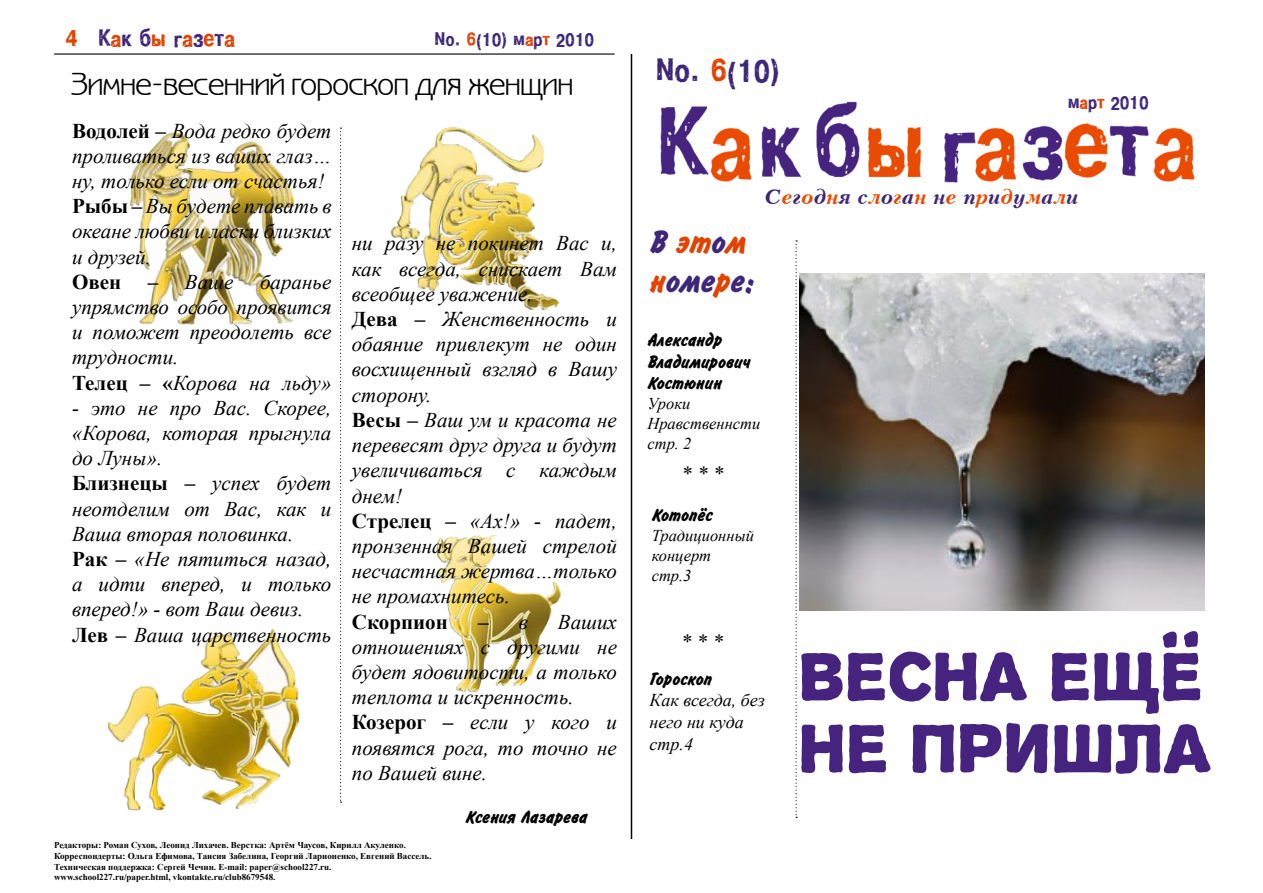
<style>
.page{position:relative;width:1263px;height:893px;background:#fff}
.page>*{position:absolute;margin:0;border:0;box-sizing:border-box;transform-origin:0 0}
.t1{font:60px/72px "Propaganda";color:#45237f}
.t2{font:36px "Crash CTT";color:#3e2779}
.t3{font:700 32.4px/38.8px "Inform CTT";color:#3e2779}
.t4{font:31.5px "Benguiat Gothic CTT";color:#000}
.t5{font:27px "Crash CTT";color:#e14300}
.t6{font:italic 21px/25.2px "Times New Roman";color:#000}
.t7{font:21px "Crash CTT";color:#3e2779}
.t8{font:700 21px "Times New Roman";color:#000}
.t9{font:italic 700 19.5px "Peterburg";color:#3e2779}
.t10{font:700 18px/21.6px "Inform CTT";color:#000}
.t11{font:italic 18px/21.6px "Times New Roman";color:#000}
.t12{font:italic 16.5px/19.8px "Times New Roman";color:#000}
.t13{font:700 9px/10.8px "Times New Roman";color:#000}
.s1{color:#3e2779}
.s2{color:#e14300}
.s3{font-weight:700;font-style:normal}
.s4{font-weight:400;font-style:italic}
.s5{color:#e94c00}
</style>
<div class="page">
<img style="left:129px;top:132px;width:166px;height:193px">
<img style="left:390px;top:126px;width:170px;height:185px">
<img style="left:107px;top:628px;width:193px;height:183px">
<img style="left:436px;top:534px;width:125px;height:159px">
<img style="left:660px;top:101px;width:535px;height:82px">
<hr style="left:631px;top:54px;width:1px;height:785px;background:#000">
<hr style="left:54px;top:53px;width:561px;height:2px;background:#000">
<svg style="left:795px;top:240px;width:2px;height:578px"></svg>
<svg style="left:340px;top:128px;width:2px;height:675px"></svg>
<img style="left:799px;top:273px;width:405px;height:338px">
<p class="t5" style="left:66px;top:26px;width:171px">4 <span class="s1">К</span>а<span class="s1">к б</span>ы <span class="s1">г</span>а<span class="s1">з</span>е<span class="s1">т</span>а</p>
<p class="t7" style="left:435px;top:30px;width:161px">No. <span class="s2">6</span>(10) м<span class="s2">а</span>р<span class="s2">т</span> 2010</p>
<h3 class="t4" style="left:71px;top:67px;width:503px">Зимне-весенний гороскоп для женщин</h3>
<p class="t6" style="left:72px;top:117px;width:261px"><span class="s3">Водолей –</span> Вода редко будет проливаться из ваших глаз… ну, только если от счастья!<br><span class="s3">Рыбы –</span> Вы будете плавать в океане любви и ласки близких и друзей.</p>
<p class="t8" style="left:72px;top:267px;width:51px">Овен</p>
<p class="t6" style="left:148px;top:269px;width:87px"><span class="s3">–</span> Ваше</p>
<p class="t6" style="left:72px;top:269px;width:261px;text-indent:188px">баранье упрямство особо проявится и поможет преодолеть все трудности.<br><span class="s3">Телец – «</span>Корова на льду»</p>
<p class="t6" style="left:72px;top:395px;width:261px">- это не про Вас. Скорее, «Корова, которая прыгнула до Луны».<br><span class="s3">Близнецы –</span> успех будет неотделим от Вас, как и<br>Ваша вторая половинка.<br><span class="s3">Рак –</span> «Не пятиться назад, а идти вперед, и только вперед!» - вот Ваш девиз.<br><span class="s3">Лев –</span> Ваша царственность</p>
<p class="t6" style="left:352px;top:230px;width:267px">ни разу не покинет Вас и, как всегда, снискает Вам всеобщее уважение.<br><span class="s3">Дева –</span> Женственность и обаяние привлекут не один восхищенный взгляд в Вашу сторону.<br><span class="s3">Весы –</span> Ваш ум и красота не перевесят друг друга и будут увеличиваться с каждым днем!<br><span class="s3">Стрелец –</span> «Ах!» - падет, пронзенная Вашей стрелой несчастная жертва…только не промахнитесь.</p>
<p class="t8" style="left:352px;top:607px;width:97px">Скорпион</p>
<p class="t8" style="left:478px;top:607px;width:51px">– <span class="s4">в</span></p>
<p class="t6" style="left:352px;top:608px;width:267px;text-indent:206px">Ваших отношениях с другими не будет ядовитости, а только теплота и искренность.<br><span class="s3">Козерог –</span> если у кого и появятся рога, то точно не по Вашей вине.</p>
<p class="t10" style="left:466px;top:807px;width:123px">Ксения Лазарева</p>
<p class="t13" style="left:54px;top:839px;width:379px">Редакторы: Роман Сухов, Леонид Лихачев. Верстка: Артём Чаусов, Кирилл Акуленко.<br>Корреспондерты: Ольга Ефимова, Таисия Забелина, Георгий Ларионенко, Евгений Вассель.<br>Техническая поддержка: Сергей Чечин. E-mail: paper@school227.ru. www.school227.ru/paper.html, vkontakte.ru/club8679548.</p>
<h2 class="t2" style="left:656px;top:53px;width:126px">No. <span class="s2">6</span>(10)</h2>
<p class="t7" style="left:1068px;top:92px;width:82px">м<span class="s2">а</span>р<span class="s2">т</span> 2010</p>
<h3 class="t3" style="left:650px;top:224px;width:106px">В <span class="s2">эт</span>о<span class="s2">м н</span>оме<span class="s2">р</span>е:</h3>
<p class="t9" style="left:764px;top:185px;width:315px">С<span class="s5">е</span>г<span class="s5">о</span>д<span class="s5">н</span>я с<span class="s5">л</span>о<span class="s5">г</span>а<span class="s5">н</span> н<span class="s5">е</span> п<span class="s5">р</span>и<span class="s5">д</span>у<span class="s5">м</span>а<span class="s5">л</span>и</p>
<p class="t10" style="left:647px;top:330px;width:104px">Александр<br>Владимирович<br>Костюнин</p>
<p class="t12" style="left:647px;top:393px;width:114px">Уроки<br>Нравственнсти стр. 2</p>
<p class="t6" style="left:681px;top:460px;width:43px">* * *</p>
<p class="t10" style="left:652px;top:505px;width:62px">Котопёс</p>
<p class="t12" style="left:652px;top:525px;width:104px">Традиционный концерт стр.3</p>
<p class="t6" style="left:681px;top:629px;width:43px">* * *</p>
<p class="t10" style="left:649px;top:668px;width:64px">Гороскоп</p>
<p class="t11" style="left:649px;top:689px;width:117px">Как всегда, без него ни куда стр.4</p>
<h1 class="t1" style="left:798px;top:637px;width:414px">Весна ещё не пришла</h1>
</div>
